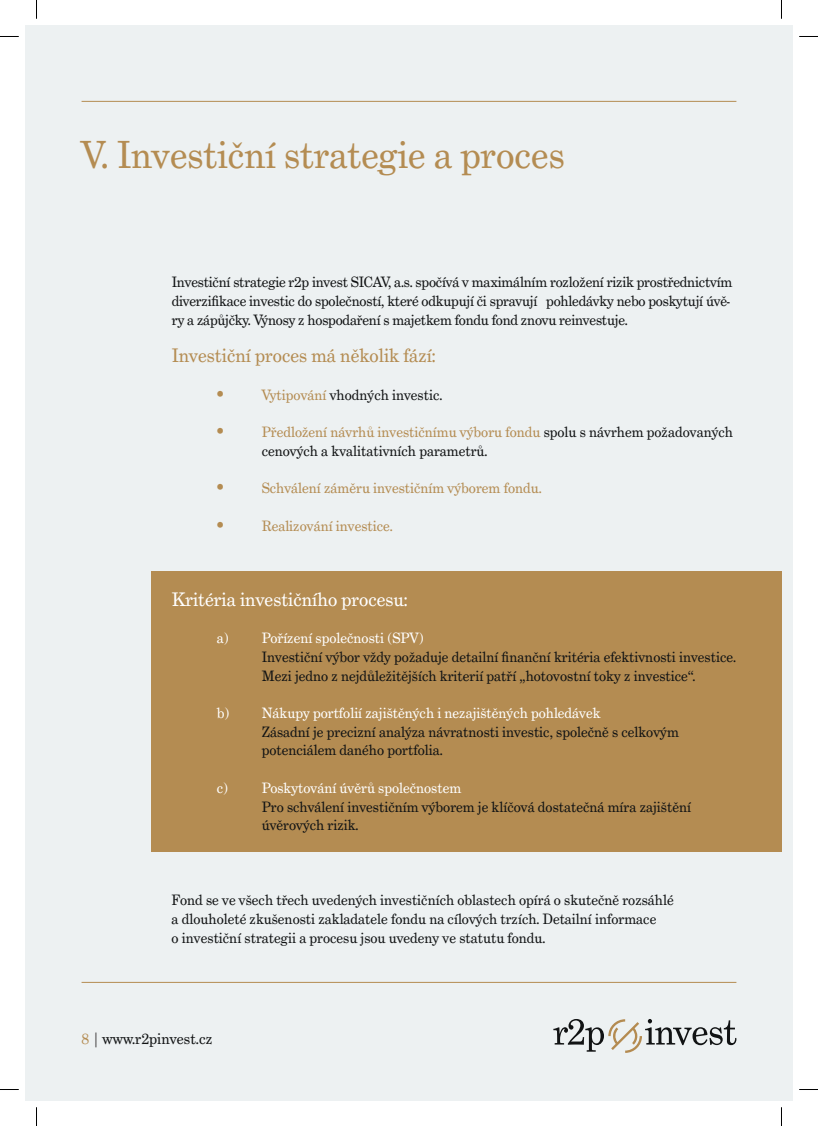
<style>
.page{position:relative;width:818px;height:1126px;background:#fff}
.page>*{position:absolute;margin:0;border:0;box-sizing:border-box;transform-origin:0 0}
.t1{font:37.5px "Grad";color:#b48c52}
.t2{font:18.75px "Grad";color:#b48c52}
.t3{font:18.75px "Grad";color:#fff}
.t4{font:15px "Grad";color:#111314}
.t5{font:14.38px/18.8px "Grad";color:#111314}
.t6{font:14.38px "Grad";color:#fff}
.t7{font:14.38px "Grad";color:#b48c52}
.s1{font-weight:700;font-size:25px;color:#b48c52}
.s2{color:#b48c52}
.s3{font-weight:700;font-size:25px}
.s4{color:#231f20}
</style>
<div class="page">
<div style="left:26px;top:26px;width:765px;height:1073px;background:#edf1f2"></div>
<svg style="left:553px;top:1019px;width:183px;height:33px"></svg>
<hr style="left:81px;top:101px;width:655px;height:1px;background:#b48c52">
<hr style="left:81px;top:981px;width:655px;height:1px;background:#b48c52">
<div style="left:150px;top:570px;width:631px;height:281px;background:#b48c52"></div>
<svg style="left:0;top:36px;width:19px;height:1px"></svg>
<svg style="left:799px;top:36px;width:18px;height:1px"></svg>
<svg style="left:0;top:1089px;width:19px;height:1px"></svg>
<svg style="left:799px;top:1089px;width:18px;height:1px"></svg>
<svg style="left:36px;top:0;width:1px;height:19px"></svg>
<svg style="left:36px;top:1107px;width:1px;height:18px"></svg>
<h1 class="t1" style="left:81px;top:131px;width:484px">V. Investiční strategie a proces</h1>
<p class="t5" style="left:171px;top:273px;width:562px">Investiční strategie r2p invest SICAV, a.s. spočívá v maximálním rozložení rizik prostřednictvím diverzifikace investic do společností, které odkupují či spravují pohledávky nebo poskytují úvě&shy;ry a zápůjčky. Výnosy z hospodaření s majetkem fondu fond znovu reinvestuje.</p>
<h2 class="t2" style="left:171px;top:344px;width:265px">Investiční proces má několik fází:</h2>
<p class="t5" style="left:216px;top:385px;width:227px"><span class="s1">•</span> <span class="s2">Vytipování</span> vhodných investic.</p>
<p class="t5" style="left:261px;top:423px;width:472px;text-indent:-45px"><span class="s1">•</span> <span class="s2">Předložení návrhů investičnímu výboru fondu</span> spolu s návrhem požadovaných cenových a kvalitativních parametrů.</p>
<p class="t7" style="left:216px;top:479px;width:326px"><span class="s3">•</span> Schválení záměru investičním výborem fondu.</p>
<p class="t7" style="left:216px;top:517px;width:178px"><span class="s3">•</span> Realizování investice.</p>
<h2 class="t3" style="left:171px;top:587px;width:237px">Kritéria investičního procesu:</h2>
<p class="t6" style="left:216px;top:629px;width:208px">a) Pořízení společnosti (SPV)</p>
<p class="t5" style="left:261px;top:647px;width:475px">Investiční výbor vždy požaduje detailní finanční kritéria efektivnosti investice.<br>Mezi jedno z nejdůležitějších kriterií patří „hotovostní toky z investice“.</p>
<p class="t6" style="left:216px;top:704px;width:385px">b) Nákupy portfolií zajištěných i nezajištěných pohledávek</p>
<p class="t5" style="left:261px;top:722px;width:418px">Zásadní je precizní analýza návratnosti investic, společně s celkovým potenciálem daného portfolia.</p>
<p class="t6" style="left:216px;top:778px;width:246px">c) Poskytování úvěrů společnostem</p>
<p class="t5" style="left:261px;top:797px;width:430px">Pro schválení investičním výborem je klíčová dostatečná míra zajištění úvěrových rizik.</p>
<p class="t5" style="left:171px;top:890px;width:503px">Fond se ve všech třech uvedených investičních oblastech opírá o skutečně rozsáhlé a dlouholeté zkušenosti zakladatele fondu na cílových trzích. Detailní informace<br>o investiční strategii a procesu jsou uvedeny ve statutu fondu.</p>
<p class="t4" style="left:81px;top:1029px;width:132px"><span class="s2">8</span> <span class="s4">|</span> www.r2pinvest.cz</p>
</div>
